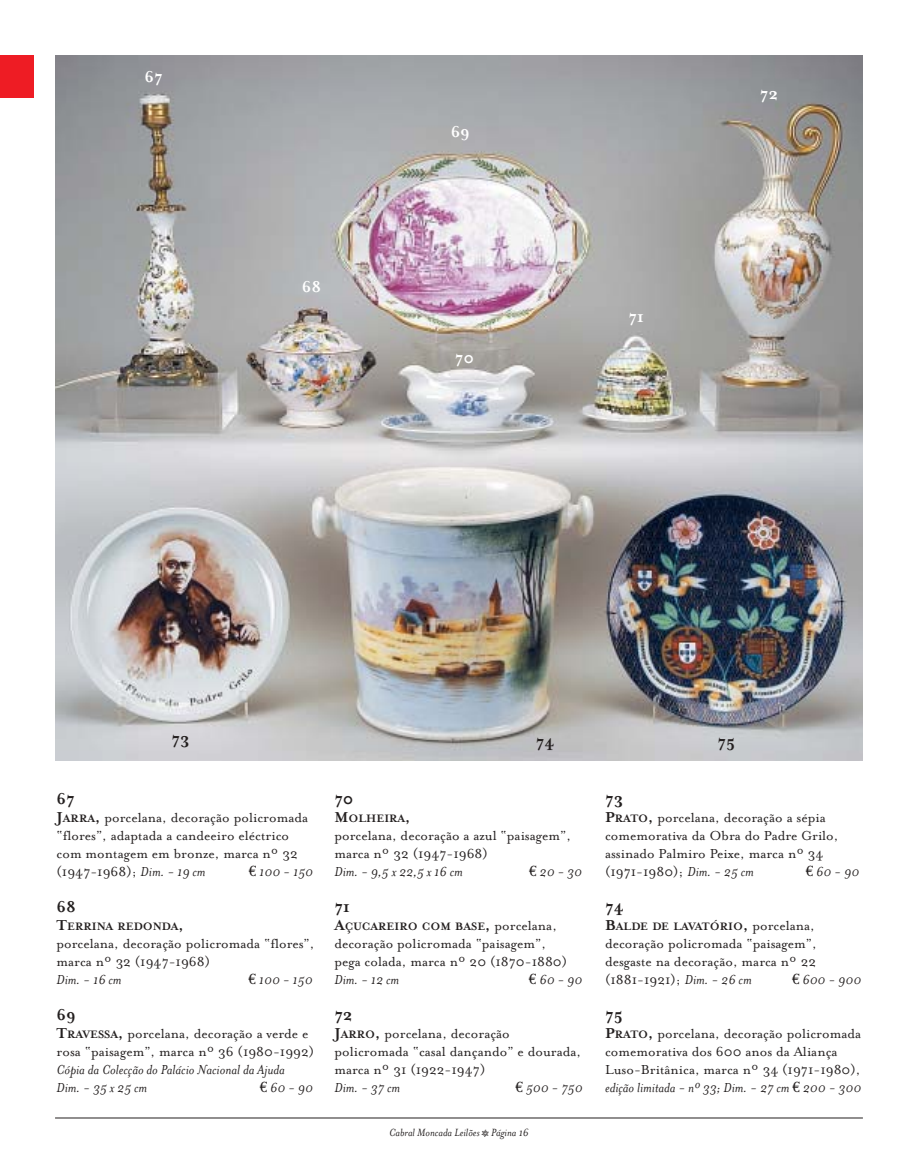
<style>
.page{position:relative;width:918px;height:1173px;background:#fff}
.page>*{position:absolute;margin:0;border:0;box-sizing:border-box;transform-origin:0 0}
.t1{font:700 18px "Mrs Eaves";color:#231f1f}
.t2{font:700 18px "Mrs Eaves";color:#fff}
.t3{font:15px/18px "Mrs Eaves Roman";color:#231f1f}
.t4{font:italic 15px/18px "Mrs Eaves";color:#231f1f}
.t5{font:700 12.3px "Mrs Eaves";color:#231f1f}
.t6{font:italic 12px "Mrs Eaves";color:#231f1f}
.s1{font-family:"Mrs Eaves";font-weight:700;font-size:16.5px}
.s2{font-family:"Mrs Eaves";font-weight:700;font-size:12.3px}
.s3{font-family:"Mrs Eaves";font-style:italic}
.s4{font-family:"Euro Serif";font-style:normal}
.s5{font-size:16.5px}
.s6{font-family:"Mrs Eaves Roman";font-weight:400;font-size:15px}
.s7{font-family:"Mrs Eaves Fractions";font-style:normal}
</style>
<div class="page">
<img style="left:55px;top:55px;width:808px;height:706px">
<hr style="left:55px;top:1118px;width:808px;height:1px;background:#231f1f">
<div style="left:0;top:55px;width:34px;height:43px;background:#ee1c24"></div>
<p class="t2" style="left:144px;top:65px;width:20px">67</p>
<p class="t2" style="left:302px;top:275px;width:21px">68</p>
<p class="t2" style="left:451px;top:121px;width:21px">69</p>
<p class="t2" style="left:455px;top:346px;width:21px">70</p>
<p class="t2" style="left:628px;top:305px;width:17px">71</p>
<p class="t2" style="left:760px;top:82px;width:20px">72</p>
<p class="t1" style="left:171px;top:727px;width:20px">73</p>
<p class="t1" style="left:536px;top:730px;width:20px">74</p>
<p class="t1" style="left:717px;top:730px;width:19px">75</p>
<p class="t1" style="left:57px;top:788px;width:20px">67</p>
<p class="t3" style="left:57px;top:808px;width:253px"><span class="s1">J</span><span class="s2">ARRA</span><span class="s1">,</span> porcelana, decoração policromada “flores”, adaptada a candeeiro eléctrico com montagem em bronze, marca nº 32 (1947-1968); <span class="s3">Dim. - 19 cm</span></p>
<p class="t4" style="left:249px;top:862px;width:66px"><span class="s4">€</span> 100 - 150</p>
<p class="t1" style="left:57px;top:896px;width:21px">68</p>
<p class="t5" style="left:57px;top:919px;width:129px"><span class="s5">T</span>ERRINA REDONDA<span class="s5">,</span></p>
<p class="t3" style="left:57px;top:934px;width:260px">porcelana, decoração policromada “flores”, marca nº 32 (1947-1968)</p>
<p class="t4" style="left:57px;top:970px;width:67px">Dim. - 16 cm</p>
<p class="t4" style="left:248px;top:970px;width:66px"><span class="s4">€</span> 100 - 150</p>
<p class="t1" style="left:57px;top:1004px;width:21px">69</p>
<p class="t3" style="left:57px;top:1024px;width:259px"><span class="s1">T</span><span class="s2">RAVESSA</span><span class="s1">,</span> porcelana, decoração a verde e rosa “paisagem”, marca nº 36 (1980-1992)</p>
<p class="t4" style="left:57px;top:1060px;width:230px">Cópia da Colecção do Palácio Nacional da Ajuda<br>Dim. - 35 x 25 cm</p>
<p class="t4" style="left:260px;top:1078px;width:55px"><span class="s4">€</span> 60 - 90</p>
<p class="t1" style="left:334px;top:788px;width:21px">70</p>
<p class="t5" style="left:334px;top:811px;width:78px"><span class="s5">M</span>OLHEIRA<span class="s5">,</span></p>
<p class="t3" style="left:334px;top:826px;width:238px">porcelana, decoração a azul “paisagem”, marca nº 32 (1947-1968)</p>
<p class="t4" style="left:334px;top:862px;width:130px">Dim. - 9,5 x 22,5 x 16 cm</p>
<p class="t4" style="left:529px;top:862px;width:55px"><span class="s4">€</span> 20 - 30</p>
<p class="t1" style="left:334px;top:896px;width:17px">71</p>
<p class="t5" style="left:334px;top:919px;width:224px"><span class="s5">A</span>ÇUCAREIRO COM BASE<span class="s5">,</span> <span class="s6">porcelana,</span></p>
<p class="t3" style="left:334px;top:934px;width:234px">decoração policromada “paisagem”, pega colada, marca nº 20 (1870-1880)</p>
<p class="t4" style="left:334px;top:970px;width:66px">Dim. - 12 cm</p>
<p class="t4" style="left:529px;top:970px;width:55px"><span class="s4">€</span> 60 - 90</p>
<p class="t1" style="left:334px;top:1004px;width:20px">72</p>
<p class="t3" style="left:334px;top:1024px;width:248px"><span class="s1">J</span><span class="s2">ARRO</span><span class="s1">,</span> porcelana, decoração policromada “casal dançando” e dourada, marca nº 31 (1922-1947)</p>
<p class="t4" style="left:334px;top:1078px;width:67px">Dim. - 37 cm</p>
<p class="t4" style="left:516px;top:1078px;width:69px"><span class="s4">€</span> 500 - 750</p>
<p class="t1" style="left:605px;top:788px;width:20px">73</p>
<p class="t3" style="left:605px;top:808px;width:235px"><span class="s1">P</span><span class="s2">RATO</span><span class="s1">,</span> porcelana, decoração a sépia comemorativa da Obra do Padre Grilo, assinado Palmiro Peixe, marca nº 34 (1971-1980); <span class="s3">Dim. - 25 cm</span></p>
<p class="t4" style="left:806px;top:862px;width:55px"><span class="s4">€</span> 60 - 90</p>
<p class="t1" style="left:605px;top:896px;width:20px">74</p>
<p class="t5" style="left:605px;top:919px;width:211px"><span class="s5">B</span>ALDE DE LAVATÓRIO<span class="s5">,</span> <span class="s6">porcelana,</span></p>
<p class="t3" style="left:605px;top:934px;width:213px;text-align:justify">decoração policromada “paisagem”, desgaste na decoração, marca nº 22 (1881-1921); <span class="s3">Dim. - 26 cm</span></p>
<p class="t4" style="left:792px;top:970px;width:71px"><span class="s4">€</span> 600 - 900</p>
<p class="t1" style="left:605px;top:1004px;width:19px">75</p>
<p class="t3" style="left:605px;top:1024px;width:258px"><span class="s1">P</span><span class="s2">RATO</span><span class="s1">,</span> porcelana, decoração policromada comemorativa dos 600 anos da Aliança<br>Luso-Britânica, marca nº 34 (1971-1980),</p>
<p class="t4" style="left:605px;top:1078px;width:258px">edição limitada - nº 33; Dim. - 27 cm <span class="s4">€</span> 200 - 300</p>
<p class="t6" style="left:389px;top:1125px;width:141px">Cabral Moncada Leilões <span class="s7">Q</span> Página 16</p>
</div>
